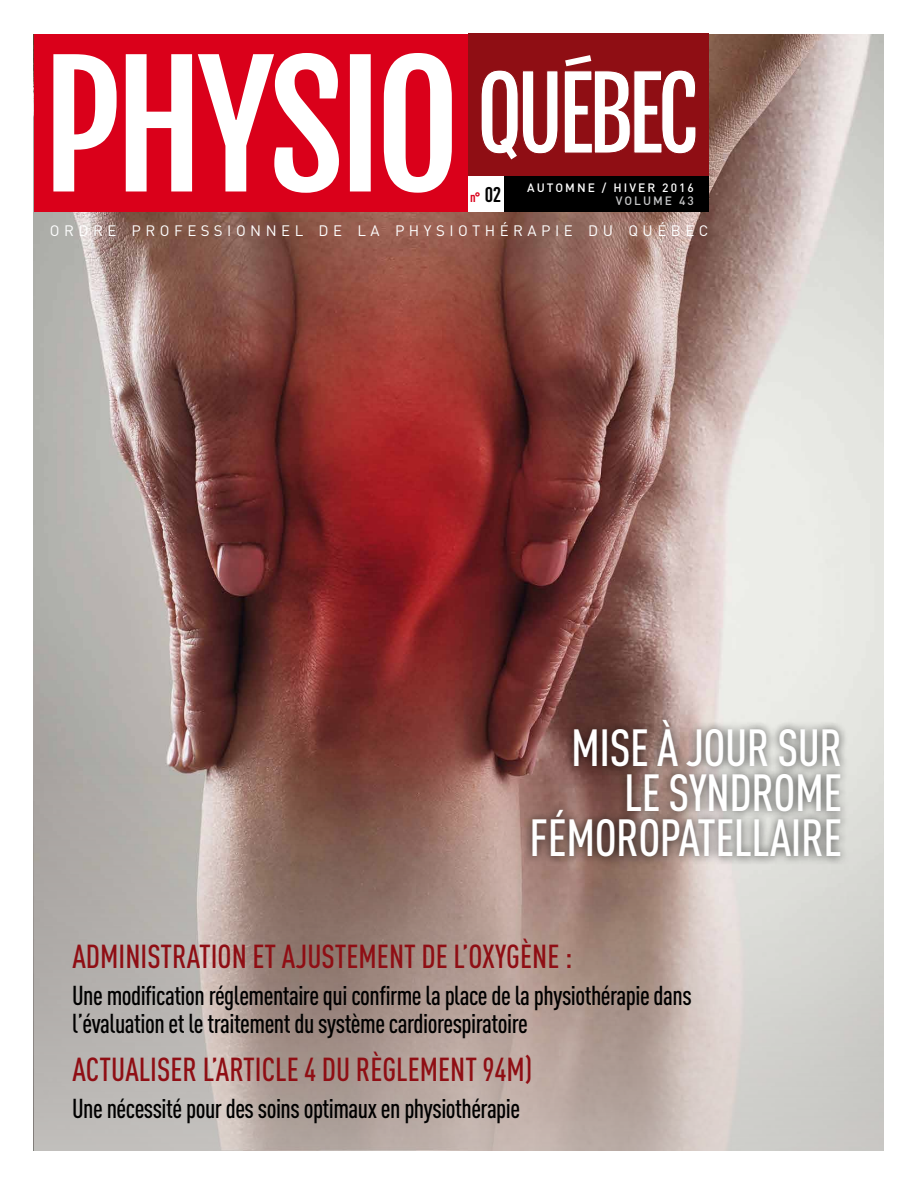
<style>
.page{position:relative;width:918px;height:1188px;background:#fff}
.page>*{position:absolute;margin:0;border:0;box-sizing:border-box;transform-origin:0 0}
.t1{font:500 condensed 51.45px/45px "DINOT";letter-spacing:-.01em;color:#fff;text-align:right}
.t2{font:500 condensed 32.85px "DINOT";color:#8f0e14}
.t3{font:500 condensed 27px/28.7px "DINOT";letter-spacing:-.02em;color:#000}
.t4{font:15px "DIN";letter-spacing:.3em;color:#fff}
.t5{font:700 condensed 13.5px "DINOT";color:#da001a}
.t6{font:500 12px "DIN";letter-spacing:.17em;color:#fff}
.t7{font:500 12px "DIN";letter-spacing:.17em;color:#c6c7c8}
.s1{font-size:21px;color:#000}
</style>
<div class="page">
<img style="left:34px;top:34px;width:849px;height:707px">
<div style="left:34px;top:34px;width:434px;height:178px;background:#da001a"></div>
<div style="left:468px;top:34px;width:240px;height:142px;background:#8f0e14"></div>
<svg style="left:53px;top:53px;width:399px;height:140px"></svg>
<div style="left:504px;top:176px;width:204px;height:36px;background:#000"></div>
<div style="left:468px;top:176px;width:36px;height:36px;background:#fff"></div>
<svg style="left:34px;top:741px;width:850px;height:410px"></svg>
<svg style="left:481px;top:55px;width:215px;height:105px"></svg>
<div style="left:523px;top:711px;width:327px;height:155px;background:#000;opacity:.75"></div>
<p class="t6" style="left:527px;top:179px;width:168px">AUTOMNE / HIVER 2016</p>
<p class="t7" style="left:616px;top:193px;width:80px">VOLUME 43</p>
<p class="t5" style="left:470px;top:188px;width:32px">n° <span class="s1">02</span></p>
<p class="t4" style="left:50px;top:223px;width:660px">ORDRE PROFESSIONNEL DE LA PHYSIOTHÉRAPIE DU QUÉBEC</p>
<h1 class="t1" style="left:530px;top:723px;width:314px">MISE À JOUR SUR<br>LE SYNDROME<br>FÉMOROPATELLAIRE</h1>
<p class="t2" style="left:72px;top:934px;width:502px">ADMINISTRATION ET AJUSTEMENT DE L’OXYGÈNE :</p>
<p class="t3" style="left:72px;top:980px;width:621px">Une modification réglementaire qui confirme la place de la physiothérapie dans l’évaluation et le traitement du système cardiorespiratoire</p>
<p class="t2" style="left:72px;top:1047px;width:461px">ACTUALISER L’ARTICLE 4 DU RÈGLEMENT 94M)</p>
<p class="t3" style="left:72px;top:1093px;width:449px">Une nécessité pour des soins optimaux en physiothérapie</p>
</div>
